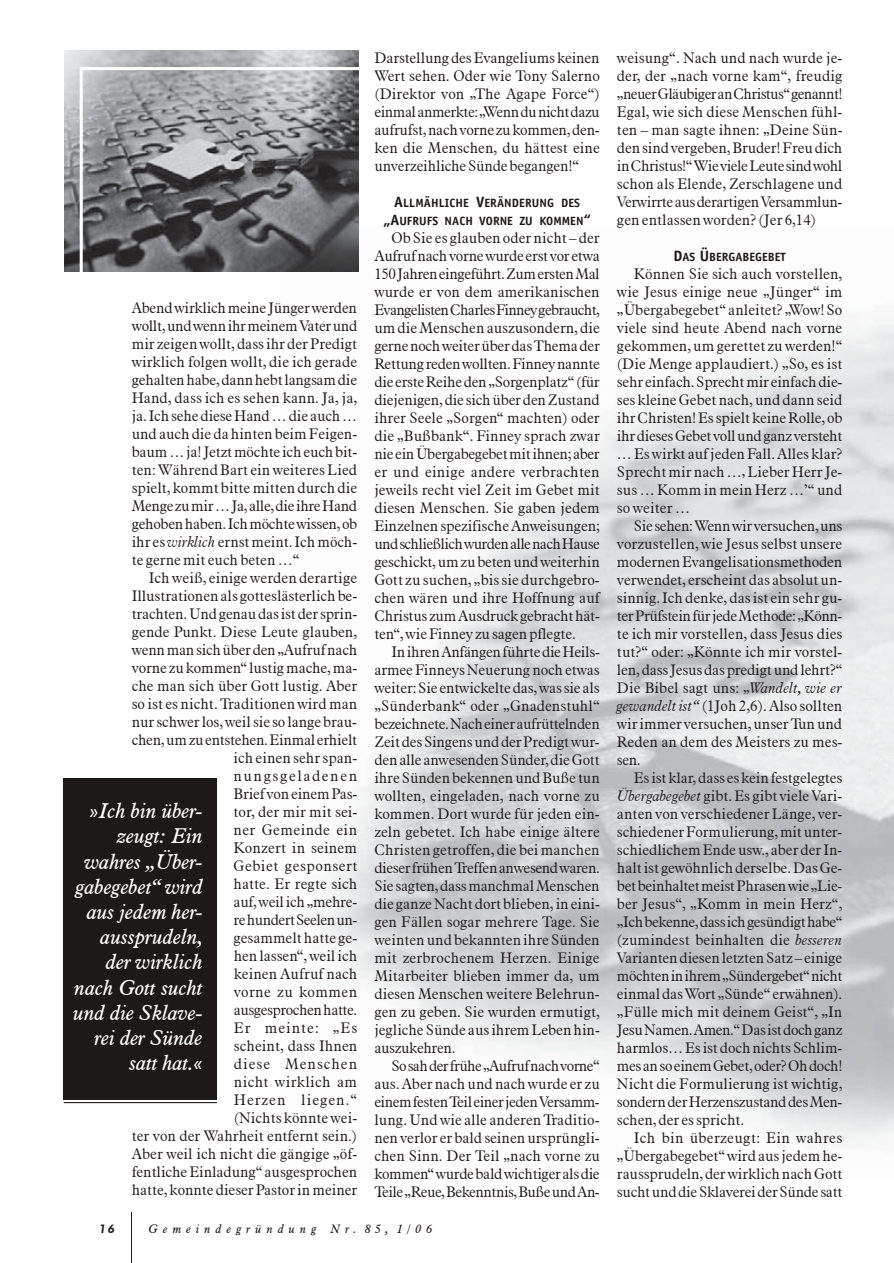
<style>
.page{position:relative;width:894px;height:1263px;background:#fff}
.page>*{position:absolute;margin:0;border:0;box-sizing:border-box;transform-origin:0 0}
.t1{font:italic 21px/25.2px "Aldine 721 BT";letter-spacing:-.005em;color:#fff;text-align:right}
.t2{font:300 15px/18px "Aldine 721 BT";letter-spacing:-.005em;color:#1e1919;text-align:justify}
.t3{font:700 12px/18px "Officina Sans";color:#1e1919;text-align:center}
.t4{font:italic 12px "Aldine 721 BT";letter-spacing:.42em;color:#1e1919}
.t5{font:italic 800 12px "Futura BT";color:#1e1919}
.s1{font-style:italic}
.s2{font-size:15px}
</style>
<div class="page">
<hr style="left:131px;top:1211px;width:1px;height:51px;background:#1e1919">
<img style="left:281px;top:271px;width:612px;height:871px">
<div style="left:64px;top:778px;width:153px;height:321px;background:#1e1919"></div>
<hr style="left:64px;top:1102px;width:153px;height:1px;background:#000">
<img style="left:64px;top:51px;width:295px;height:220px">
<hr style="left:81px;top:67px;width:293px;height:3px;background:#fff">
<hr style="left:80px;top:67px;width:3px;height:221px;background:#fff">
<p class="t2" style="left:132px;top:298px;width:227px">Abend wirklich meine Jünger werden wollt, und wenn ihr meinem Vater und mir zeigen wollt, dass ihr der Predigt wirklich folgen wollt, die ich gerade gehalten habe, dann hebt langsam die Hand, dass ich es sehen kann. Ja, ja, ja. Ich sehe diese Hand … die auch … und auch die da hinten beim Feigen&shy;baum … ja! Jetzt möchte ich euch bit&shy;ten: Während Bart ein weiteres Lied spielt, kommt bitte mitten durch die Menge zu mir … Ja, alle, die ihre Hand gehoben haben. Ich möchte wissen, ob ihr es <span class="s1">wirklich</span> ernst meint. Ich möch&shy;te gerne mit euch beten …“</p>
<p class="t2" style="left:132px;top:568px;width:227px;text-align:right">Ich weiß, einige werden derartige<br>Illustrationen als gotteslästerlich be&shy;trachten. Und genau das ist der sprin&shy;gende Punkt. Diese Leute glauben, wenn man sich über den „Aufruf nach vorne zu kommen“ lustig mache, ma&shy;che man sich über Gott lustig. Aber so ist es nicht. Traditionen wird man nur schwer los, weil sie so lange brau&shy;chen, um zu entstehen. Einmal erhielt ich einen sehr span&shy;nungsgeladenen<br>Brief von einem Pas-<br>tor, der mir mit sei-<br>ner Gemeinde ein<br>Konzert in seinem<br>Gebiet gesponsert<br>hatte. Er regte sich<br>auf, weil ich „mehre-<br>re hundert Seelen un-<br>gesammelt hatte ge-<br>hen lassen“, weil ich<br>keinen Aufruf nach<br>vorne zu kommen<br>ausgesprochen hatte.<br>Er meinte: „Es<br>scheint, dass Ihnen<br>diese Menschen<br>nicht wirklich am<br>Herzen liegen.“<br>(Nichts könnte wei-<br>ter von der Wahrheit entfernt sein.)<br>Aber weil ich nicht die gängige „öf&shy;fentliche Einladung“ ausgesprochen hatte, konnte dieser Pastor in meiner</p>
<h1 class="t1" style="left:74px;top:798px;width:131px">»Ich bin über&shy;zeugt: Ein wahres „Über&shy;gabegebet“ wird aus jedem her&shy;aussprudeln, der wirklich nach Gott sucht und die Sklave&shy;rei der Sünde satt hat.«</h1>
<p class="t2" style="left:374px;top:48px;width:227px">Darstellung des Evangeliums keinen Wert sehen. Oder wie Tony Salerno (Direktor von „The Agape Force“) einmal anmerkte: „Wenn du nicht dazu aufrufst, nach vorne zu kommen, den&shy;ken die Menschen, du hättest eine unverzeihliche Sünde begangen!“</p>
<p class="t3" style="left:383px;top:194px;width:210px"><span class="s2">A</span>LLMÄHLICHE <span class="s2">V</span>ERÄNDERUNG DES <span class="s2">„A</span>UFRUFS NACH VORNE ZU KOMMEN<span class="s2">“</span></p>
<p class="t2" style="left:374px;top:228px;width:227px;text-indent:17px">Ob Sie es glauben oder nicht – der Aufruf nach vorne wurde erst vor etwa 150 Jahren eingeführt. Zum ersten Mal wurde er von dem amerikanischen Evangelisten Charles Finney gebraucht, um die Menschen auszusondern, die gerne noch weiter über das Thema der Rettung reden wollten. Finney nannte die erste Reihe den „Sorgenplatz“ (für diejenigen, die sich über den Zustand ihrer Seele „Sorgen“ machten) oder die „Bußbank“. Finney sprach zwar nie ein Übergabegebet mit ihnen; aber er und einige andere verbrachten jeweils recht viel Zeit im Gebet mit diesen Menschen. Sie gaben jedem Einzelnen spezifische Anweisungen; und schließlich wurden alle nach Hause geschickt, um zu beten und weiterhin Gott zu suchen, „bis sie durchgebro&shy;chen wären und ihre Hoffnung auf Christus zum Ausdruck gebracht hät&shy;ten“, wie Finney zu sagen pflegte.</p>
<p class="t2" style="left:374px;top:642px;width:227px;text-indent:17px">In ihren Anfängen führte die Heils&shy;armee Finneys Neuerung noch etwas weiter: Sie entwickelte das, was sie als „Sünderbank“ oder „Gnadenstuhl“ bezeichnete. Nach einer aufrüttelnden Zeit des Singens und der Predigt wur&shy;den alle anwesenden Sünder, die Gott ihre Sünden bekennen und Buße tun wollten, eingeladen, nach vorne zu kommen. Dort wurde für jeden ein&shy;zeln gebetet. Ich habe einige ältere Christen getroffen, die bei manchen dieser frühen Treffen anwesend waren.<br>Sie sagten, dass manchmal Menschen die ganze Nacht dort blieben, in eini&shy;gen Fällen sogar mehrere Tage. Sie weinten und bekannten ihre Sünden mit zerbrochenem Herzen. Einige Mitarbeiter blieben immer da, um diesen Menschen weitere Belehrun&shy;gen zu geben. Sie wurden ermutigt, jegliche Sünde aus ihrem Leben hin&shy;auszukehren.</p>
<p class="t2" style="left:374px;top:1056px;width:227px;text-indent:17px">So sah der frühe „Aufruf nach vorne“ aus. Aber nach und nach wurde er zu einem festen Teil einer jeden Versamm&shy;lung. Und wie alle anderen Traditio&shy;nen verlor er bald seinen ursprüngli&shy;chen Sinn. Der Teil „nach vorne zu kommen“ wurde bald wichtiger als die Teile „Reue, Bekenntnis, Buße und An-</p>
<p class="t5" style="left:99px;top:1221px;width:17px">16</p>
<p class="t4" style="left:149px;top:1221px;width:285px">Gemeindegründung Nr. 8 5 , 1 /06</p>
<p class="t2" style="left:617px;top:48px;width:227px">weisung“. Nach und nach wurde je&shy;der, der „nach vorne kam“, freudig „neuer Gläubiger an Christus“ genannt!<br>Egal, wie sich diese Menschen fühl&shy;ten – man sagte ihnen: „Deine Sün&shy;den sind vergeben, Bruder! Freu dich in Christus!“ Wie viele Leute sind wohl schon als Elende, Zerschlagene und Verwirrte aus derartigen Versammlun&shy;gen entlassen worden? (Jer 6,14)</p>
<p class="t3" style="left:673px;top:248px;width:114px"><span class="s2">D</span>AS <span class="s2">Ü</span>BERGABEGEBET</p>
<p class="t2" style="left:617px;top:264px;width:227px;text-indent:17px">Können Sie sich auch vorstellen, wie Jesus einige neue „Jünger“ im „Übergabegebet“ anleitet? „Wow! So viele sind heute Abend nach vorne gekommen, um gerettet zu werden!“ (Die Menge applaudiert.) „So, es ist sehr einfach. Sprecht mir einfach die&shy;ses kleine Gebet nach, und dann seid ihr Christen! Es spielt keine Rolle, ob ihr dieses Gebet voll und ganz versteht … Es wirkt auf jeden Fall. Alles klar?<br>Sprecht mir nach …‚ Lieber Herr Je&shy;sus … Komm in mein Herz …’“ und so weiter …</p>
<p class="t2" style="left:617px;top:516px;width:227px;text-indent:17px">Sie sehen: Wenn wir versuchen, uns vorzustellen, wie Jesus selbst unsere modernen Evangelisationsmethoden verwendet, erscheint das absolut un&shy;sinnig. Ich denke, das ist ein sehr gu&shy;ter Prüfstein für jede Methode: „Könn&shy;te ich mir vorstellen, dass Jesus dies tut?“ oder: „Könnte ich mir vorstel&shy;len, dass Jesus das predigt und lehrt?“ Die Bibel sagt uns: „<span class="s1">Wandelt, wie er gewandelt ist“</span> (1Joh 2,6). Also sollten wir immer versuchen, unser Tun und Reden an dem des Meisters zu mes&shy;sen.</p>
<p class="t2" style="left:617px;top:768px;width:227px;text-indent:17px">Es ist klar, dass es kein festgelegtes <span class="s1">Übergabegebet</span> gibt. Es gibt viele Vari&shy;anten von verschiedener Länge, ver&shy;schiedener Formulierung, mit unter&shy;schiedlichem Ende usw., aber der In&shy;halt ist gewöhnlich derselbe. Das Ge&shy;bet beinhaltet meist Phrasen wie „Lie&shy;ber Jesus“, „Komm in mein Herz“, „Ich bekenne, dass ich gesündigt habe“ (zumindest beinhalten die <span class="s1">besseren </span>Varianten diesen letzten Satz – einige möchten in ihrem „Sündergebet“ nicht einmal das Wort „Sünde“ erwähnen). „Fülle mich mit deinem Geist“, „In Jesu Namen. Amen.“ Das ist doch ganz harmlos… Es ist doch nichts Schlim&shy;mes an so einem Gebet, oder? Oh doch!<br>Nicht die Formulierung ist wichtig, sondern der Herzenszustand des Men&shy;schen, der es spricht.</p>
<p class="t2" style="left:617px;top:1128px;width:227px;text-indent:17px">Ich bin überzeugt: Ein wahres „Übergabegebet“ wird aus jedem he&shy;raussprudeln, der wirklich nach Gott sucht und die Sklaverei der Sünde satt</p>
</div>
